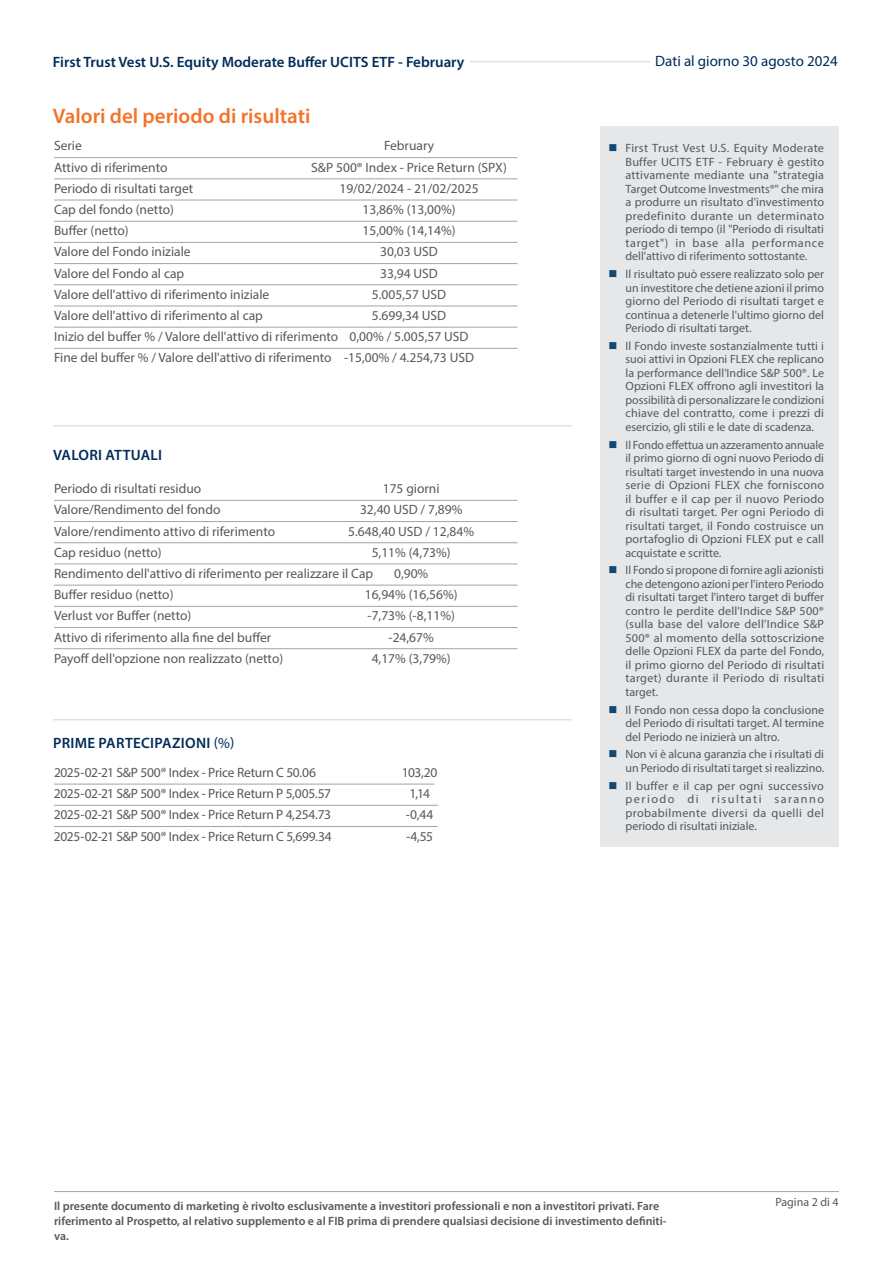
<style>
.page{position:relative;width:893px;height:1263px;background:#fff}
.page>*{position:absolute;margin:0;border:0;box-sizing:border-box;transform-origin:0 0}
.t1{font:600 21px "Myriad Pro";color:#f37328}
.t2{font:600 15px "Myriad Pro";color:#002c59}
.t3{font:600 15px "Myriad Pro";letter-spacing:.02em;color:#002c59}
.t4{font:15px "Myriad Pro";color:#002c59}
.t5{font:13.5px/21.1px "Myriad Pro";color:#57585a}
.t6{font:13.5px "Myriad Pro";letter-spacing:-.02em;color:#57585a}
.t7{font:12px/13.5px "Myriad Pro";color:#57585a;text-align:justify}
.t8{font:600 12px/15px "Myriad Pro";color:#57585a}
.s1{color:#fff}
.s2{font-weight:600;color:#fff}
.s3{font-weight:400}
.s4{color:#134873}
</style>
<div class="page">
<hr style="left:54px;top:61px;width:782px;height:1px;background:#64686f">
<div style="left:53px;top:56px;width:416px;height:11px;background:#fff"></div>
<div style="left:650px;top:55px;width:188px;height:11px;background:#fff"></div>
<hr style="left:54px;top:1191px;width:785px;height:1px;background:#a3a4a8">
<div style="left:600px;top:126px;width:239px;height:721px;background:#e6e7e9"></div>
<hr style="left:53px;top:425px;width:519px;height:1px;background:#64686f">
<hr style="left:53px;top:719px;width:519px;height:1px;background:#64686f">
<hr style="left:54px;top:157px;width:463px;height:1px;background:#a3a4a8">
<hr style="left:54px;top:179px;width:463px;height:1px;background:#a3a4a8">
<hr style="left:54px;top:200px;width:463px;height:1px;background:#a3a4a8">
<hr style="left:54px;top:221px;width:463px;height:1px;background:#a3a4a8">
<hr style="left:54px;top:242px;width:463px;height:1px;background:#a3a4a8">
<hr style="left:54px;top:263px;width:463px;height:1px;background:#a3a4a8">
<hr style="left:54px;top:285px;width:463px;height:1px;background:#a3a4a8">
<hr style="left:54px;top:306px;width:463px;height:1px;background:#a3a4a8">
<hr style="left:54px;top:327px;width:463px;height:1px;background:#a3a4a8">
<hr style="left:54px;top:348px;width:463px;height:1px;background:#a3a4a8">
<hr style="left:54px;top:500px;width:463px;height:1px;background:#a3a4a8">
<hr style="left:54px;top:521px;width:463px;height:1px;background:#a3a4a8">
<hr style="left:54px;top:542px;width:463px;height:1px;background:#a3a4a8">
<hr style="left:54px;top:564px;width:463px;height:1px;background:#a3a4a8">
<hr style="left:54px;top:585px;width:463px;height:1px;background:#a3a4a8">
<hr style="left:54px;top:606px;width:463px;height:1px;background:#a3a4a8">
<hr style="left:54px;top:627px;width:463px;height:1px;background:#a3a4a8">
<hr style="left:54px;top:648px;width:463px;height:1px;background:#a3a4a8">
<hr style="left:54px;top:784px;width:381px;height:1px;background:#a3a4a8">
<hr style="left:54px;top:805px;width:384px;height:1px;background:#a3a4a8">
<hr style="left:54px;top:826px;width:384px;height:1px;background:#a3a4a8">
<p class="t2" style="left:53px;top:52px;width:418px">First Trust Vest U.S. Equity Moderate Buffer UCITS ETF - February<span class="s1">-</span></p>
<p class="t4" style="left:650px;top:52px;width:189px"><span class="s2">-</span>Dati al giorno 30 agosto 2024</p>
<h1 class="t1" style="left:53px;top:102px;width:259px">Valori del periodo di risultati</h1>
<p class="t5" style="left:54px;top:135px;width:29px">Serie</p>
<p class="t5" style="left:384px;top:135px;width:52px">February</p>
<p class="t5" style="left:54px;top:156px;width:115px">Attivo di riferimento</p>
<p class="t5" style="left:311px;top:156px;width:197px">S&amp;P 500® Index - Price Return (SPX)</p>
<p class="t5" style="left:54px;top:178px;width:141px">Periodo di risultati target</p>
<p class="t5" style="left:339px;top:178px;width:141px">19/02/2024 - 21/02/2025</p>
<p class="t5" style="left:54px;top:199px;width:121px">Cap del fondo (netto)</p>
<p class="t5" style="left:363px;top:199px;width:94px">13,86% (13,00%)</p>
<p class="t5" style="left:54px;top:220px;width:76px">Buffer (netto)</p>
<p class="t5" style="left:363px;top:220px;width:94px">15,00% (14,14%)</p>
<p class="t5" style="left:54px;top:241px;width:138px">Valore del Fondo iniziale</p>
<p class="t5" style="left:380px;top:241px;width:59px">30,03 USD</p>
<p class="t5" style="left:54px;top:262px;width:132px">Valore del Fondo al cap</p>
<p class="t5" style="left:380px;top:262px;width:59px">33,94 USD</p>
<p class="t5" style="left:54px;top:283px;width:217px">Valore dell'attivo di riferimento iniziale</p>
<p class="t5" style="left:372px;top:283px;width:76px">5.005,57 USD</p>
<p class="t5" style="left:54px;top:305px;width:210px">Valore dell'attivo di riferimento al cap</p>
<p class="t5" style="left:54px;top:305px;width:422px;text-indent:318px">5.699,34 USD<br>Inizio del buffer % / Valore dell'attivo di riferimento 0,00% / 5.005,57 USD<br>Fine del buffer % / Valore dell'attivo di riferimento ‑15,00% / 4.254,73 USD</p>
<p class="t3" style="left:53px;top:446px;width:111px">VALORI ATTUALI</p>
<p class="t5" style="left:54px;top:478px;width:149px">Periodo di risultati residuo</p>
<p class="t5" style="left:383px;top:478px;width:58px">175 giorni</p>
<p class="t5" style="left:54px;top:499px;width:168px">Valore/Rendimento del fondo</p>
<p class="t5" style="left:360px;top:499px;width:104px">32,40 USD / 7,89%</p>
<p class="t5" style="left:54px;top:520px;width:223px">Valore/rendimento attivo di riferimento</p>
<p class="t5" style="left:348px;top:520px;width:127px">5.648,40 USD / 12,84%</p>
<p class="t5" style="left:54px;top:541px;width:109px">Cap residuo (netto)</p>
<p class="t5" style="left:54px;top:541px;width:398px;text-indent:318px">5,11% (4,73%)<br>Rendimento dell'attivo di riferimento per realizzare il Cap</p>
<p class="t5" style="left:394px;top:563px;width:36px">0,90%</p>
<p class="t5" style="left:54px;top:584px;width:121px">Buffer residuo (netto)</p>
<p class="t5" style="left:365px;top:584px;width:94px">16,94% (16,56%)</p>
<p class="t5" style="left:54px;top:605px;width:139px">Verlust vor Buffer (netto)</p>
<p class="t5" style="left:367px;top:605px;width:89px">‑7,73% (‑8,11%)</p>
<p class="t5" style="left:54px;top:626px;width:219px">Attivo di riferimento alla fine del buffer</p>
<p class="t5" style="left:389px;top:626px;width:47px">‑24,67%</p>
<p class="t5" style="left:54px;top:647px;width:231px">Payoff dell'opzione non realizzato (netto)</p>
<p class="t5" style="left:372px;top:647px;width:81px">4,17% (3,79%)</p>
<p class="t3" style="left:53px;top:733px;width:183px">PRIME PARTECIPAZIONI <span class="s3">(%)</span></p>
<p class="t5" style="left:54px;top:761px;width:263px">2025‑02‑21 S&amp;P 500® Index - Price Return C 50.06</p>
<p class="t5" style="left:402px;top:761px;width:37px">103,20</p>
<p class="t6" style="left:54px;top:785px;width:279px">2025‑02‑21 S&amp;P 500® Index - Price Return P 5,005.57</p>
<p class="t5" style="left:409px;top:783px;width:22px">1,14</p>
<p class="t6" style="left:54px;top:806px;width:279px">2025‑02‑21 S&amp;P 500® Index - Price Return P 4,254.73</p>
<p class="t5" style="left:406px;top:804px;width:29px">‑0,44</p>
<p class="t5" style="left:54px;top:825px;width:279px">2025‑02‑21 S&amp;P 500® Index - Price Return C 5,699.34</p>
<p class="t5" style="left:406px;top:825px;width:29px">‑4,55</p>
<p class="t7" style="left:625px;top:141px;width:200px;text-indent:-17px"><span class="s4">■</span> First Trust Vest U.S. Equity Moderate Buffer UCITS ETF - February è gestito attivamente mediante una "strategia Target Outcome Investments®" che mira a produrre un risultato d'investimento predefinito durante un determinato periodo di tempo (il "Periodo di risultati target") in base alla performance dell'attivo di riferimento sottostante.</p>
<p class="t7" style="left:625px;top:267px;width:200px;text-indent:-17px"><span class="s4">■</span> Il risultato può essere realizzato solo per un investitore che detiene azioni il primo giorno del Periodo di risultati target e continua a detenerle l'ultimo giorno del Periodo di risultati target.</p>
<p class="t7" style="left:625px;top:339px;width:200px;text-indent:-17px"><span class="s4">■</span> Il Fondo investe sostanzialmente tutti i suoi attivi in Opzioni FLEX che replicano la performance dell'Indice S&amp;P 500®. Le Opzioni FLEX offrono agli investitori la possibilità di personalizzare le condizioni chiave del contratto, come i prezzi di esercizio, gli stili e le date di scadenza.</p>
<p class="t7" style="left:625px;top:438px;width:200px;text-indent:-17px"><span class="s4">■</span> Il Fondo effettua un azzeramento annuale il primo giorno di ogni nuovo Periodo di risultati target investendo in una nuova serie di Opzioni FLEX che forniscono il buffer e il cap per il nuovo Periodo di risultati target. Per ogni Periodo di risultati target, il Fondo costruisce un portafoglio di Opzioni FLEX put e call acquistate e scritte.</p>
<p class="t7" style="left:625px;top:563px;width:200px;text-indent:-17px"><span class="s4">■</span> Il Fondo si propone di fornire agli azionisti che detengono azioni per l'intero Periodo di risultati target l'intero target di buffer contro le perdite dell'Indice S&amp;P 500® (sulla base del valore dell'Indice S&amp;P 500® al momento della sottoscrizione delle Opzioni FLEX da parte del Fondo, il primo giorno del Periodo di risultati target) durante il Periodo di risultati target.</p>
<p class="t7" style="left:625px;top:703px;width:200px;text-indent:-17px"><span class="s4">■</span> Il Fondo non cessa dopo la conclusione del Periodo di risultati target. Al termine del Periodo ne inizierà un altro.</p>
<p class="t7" style="left:608px;top:747px;width:217px;text-align:right"><span class="s4">■</span> Non vi è alcuna garanzia che i risultati di un Periodo di risultati target si realizzino.</p>
<p class="t7" style="left:625px;top:779px;width:200px;text-indent:-17px"><span class="s4">■</span> Il buffer e il cap per ogni successivo periodo di risultati saranno probabilmente diversi da quelli del periodo di risultati iniziale.</p>
<p class="t8" style="left:54px;top:1198px;width:614px">Il presente documento di marketing è rivolto esclusivamente a investitori professionali e non a investitori privati. Fare riferimento al Prospetto, al relativo supplemento e al FIB prima di prendere qualsiasi decisione di investimento definiti&shy;va.</p>
<p class="t7" style="left:775px;top:1195px;width:65px">Pagina 2 di 4</p>
</div>
